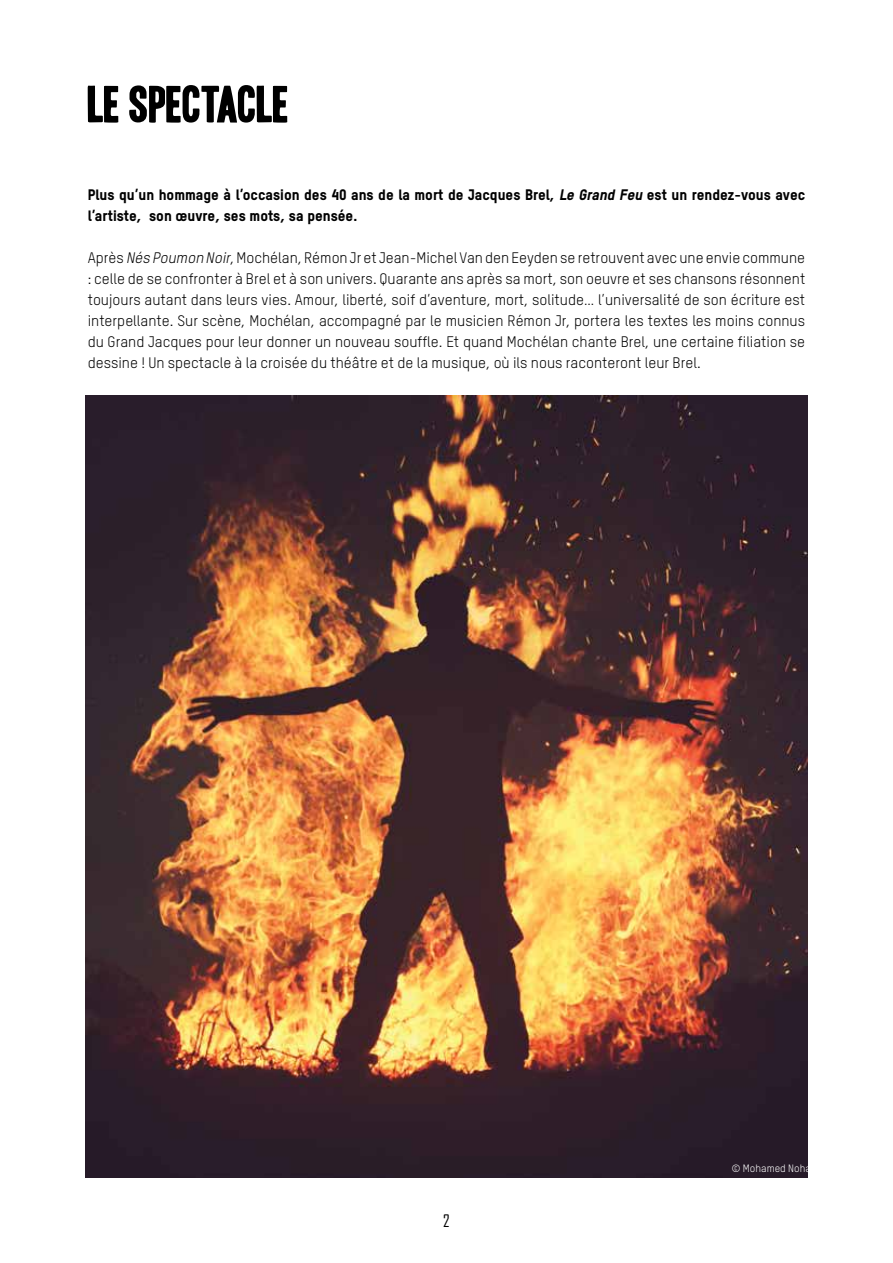
<style>
.page{position:relative;width:893px;height:1263px;background:#fff}
.page>*{position:absolute;margin:0;border:0;box-sizing:border-box;transform-origin:0 0}
.t1{font:16.5px "Agency FB";color:#000}
.t2{font:15px/21px "TSTAR";color:#000;text-align:justify}
.t3{font:800 15px/21px "TSTAR";color:#000}
.t4{font:10.5px "TSTAR";color:#fff}
.s1{font-style:italic}
</style>
<div class="page">
<svg style="left:88px;top:85px;width:199px;height:38px"></svg>
<img style="left:85px;top:395px;width:723px;height:783px">
<p class="t3" style="left:88px;top:184px;width:719px">Plus qu’un hommage à l’occasion des 40 ans de la mort de Jacques Brel, <span class="s1">Le Grand Feu</span> est un rendez-vous avec l’artiste, son œuvre, ses mots, sa pensée.</p>
<p class="t2" style="left:88px;top:247px;width:719px">Après <span class="s1">Nés Poumon Noir</span>, Mochélan, Rémon Jr et Jean-Michel Van den Eeyden se retrouvent avec une envie commune : celle de se confronter à Brel et à son univers. Quarante ans après sa mort, son oeuvre et ses chansons résonnent toujours autant dans leurs vies. Amour, liberté, soif d’aventure, mort, solitude… l’universalité de son écriture est interpellante. Sur scène, Mochélan, accompagné par le musicien Rémon Jr, portera les textes les moins connus du Grand Jacques pour leur donner un nouveau souffle. Et quand Mochélan chante Brel, une certaine filiation se dessine ! Un spectacle à la croisée du théâtre et de la musique, où ils nous raconteront leur Brel.</p>
<p class="t1" style="left:443px;top:1210px;width:8px">2</p>
<p class="t4" style="left:731px;top:1162px;width:94px">© Mohamed Nohassi</p>
</div>
